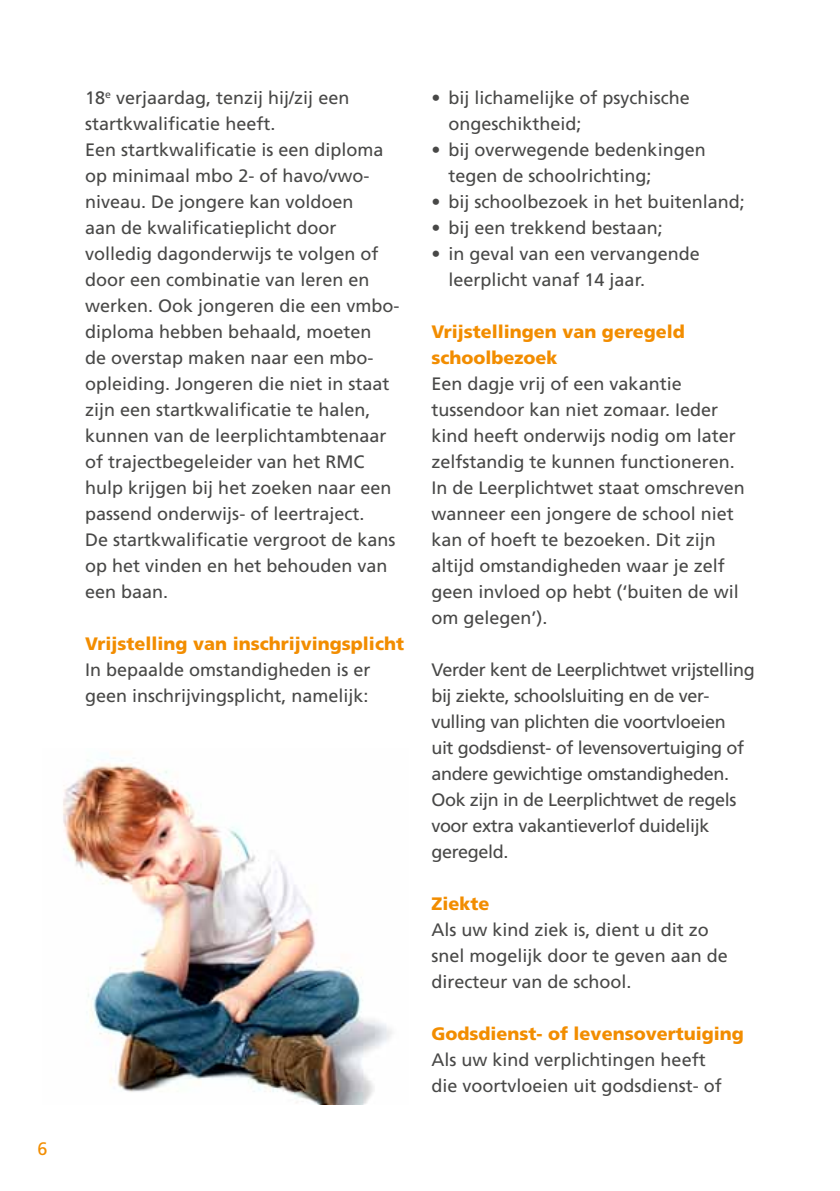
<style>
.page{position:relative;width:840px;height:1191px;background:#fff}
.page>*{position:absolute;margin:0;border:0;box-sizing:border-box;transform-origin:0 0}
.t1{font:18px/26px "Frutiger CE";color:#484847}
.t2{font:18px/26px "Frutiger CE";letter-spacing:-.02em;color:#484847}
.t3{font:900 18px/26px "Frutiger CE";color:#f28d00}
.t4{font:18px "Frutiger CE";color:#f28d00}
</style>
<div class="page">
<img style="left:63px;top:760px;width:329px;height:344px">
<p class="t4" style="left:38px;top:1138px;width:12px">6</p>
<p class="t1" style="left:85px;top:85px;width:316px">18<sup>e</sup> verjaardag, tenzij hij/zij een startkwalificatie heeft.<br>Een startkwalificatie is een diploma op minimaal mbo 2- of havo/vwo&shy;niveau. De jongere kan voldoen<br>aan de kwalificatieplicht door volledig dagonderwijs te volgen of door een combinatie van leren en werken. Ook jongeren die een vmbo&shy;diploma hebben behaald, moeten<br>de overstap maken naar een mbo&shy;opleiding. Jongeren die niet in staat zijn een startkwalificatie te halen, kunnen van de leerplichtambtenaar of trajectbegeleider van het RMC hulp krijgen bij het zoeken naar een passend onderwijs- of leertraject.<br>De startkwalificatie vergroot de kans op het vinden en het behouden van een baan.</p>
<p class="t3" style="left:85px;top:631px;width:320px">Vrijstelling van inschrijvingsplicht</p>
<p class="t1" style="left:85px;top:657px;width:287px">In bepaalde omstandigheden is er geen inschrijvingsplicht, namelijk:</p>
<p class="t1" style="left:448px;top:85px;width:243px;text-indent:-17px">• bij lichamelijke of psychische ongeschiktheid;</p>
<p class="t1" style="left:448px;top:136px;width:259px;text-indent:-17px">• bij overwegende bedenkingen tegen de schoolrichting;</p>
<p class="t1" style="left:431px;top:188px;width:315px">• bij schoolbezoek in het buitenland;</p>
<p class="t1" style="left:431px;top:214px;width:233px">• bij een trekkend bestaan;</p>
<p class="t1" style="left:448px;top:240px;width:253px;text-indent:-17px">• in geval van een vervangende leerplicht vanaf 14 jaar.</p>
<p class="t3" style="left:431px;top:319px;width:255px">Vrijstellingen van geregeld schoolbezoek</p>
<p class="t1" style="left:431px;top:370px;width:315px">Een dagje vrij of een vakantie tussendoor kan niet zomaar. Ieder kind heeft onderwijs nodig om later zelfstandig te kunnen functioneren.<br>In de Leerplichtwet staat omschreven wanneer een jongere de school niet kan of hoeft te bezoeken. Dit zijn altijd omstandigheden waar je zelf geen invloed op hebt (‘buiten de wil om gelegen’).</p>
<p class="t2" style="left:431px;top:656px;width:325px">Verder kent de Leerplichtwet vrijstelling bij ziekte, schoolsluiting en de ver&shy;vulling van plichten die voortvloeien<br>uit godsdienst- of levensovertuiging of andere gewichtige omstandigheden.<br>Ook zijn in de Leerplichtwet de regels voor extra vakantieverlof duidelijk geregeld.</p>
<p class="t3" style="left:431px;top:890px;width:59px">Ziekte</p>
<p class="t1" style="left:431px;top:916px;width:298px">Als uw kind ziek is, dient u dit zo snel mogelijk door te geven aan de directeur van de school.</p>
<p class="t3" style="left:431px;top:1020px;width:314px">Godsdienst- of levensovertuiging</p>
<p class="t1" style="left:431px;top:1046px;width:292px">Als uw kind verplichtingen heeft die voortvloeien uit godsdienst- of</p>
</div>
